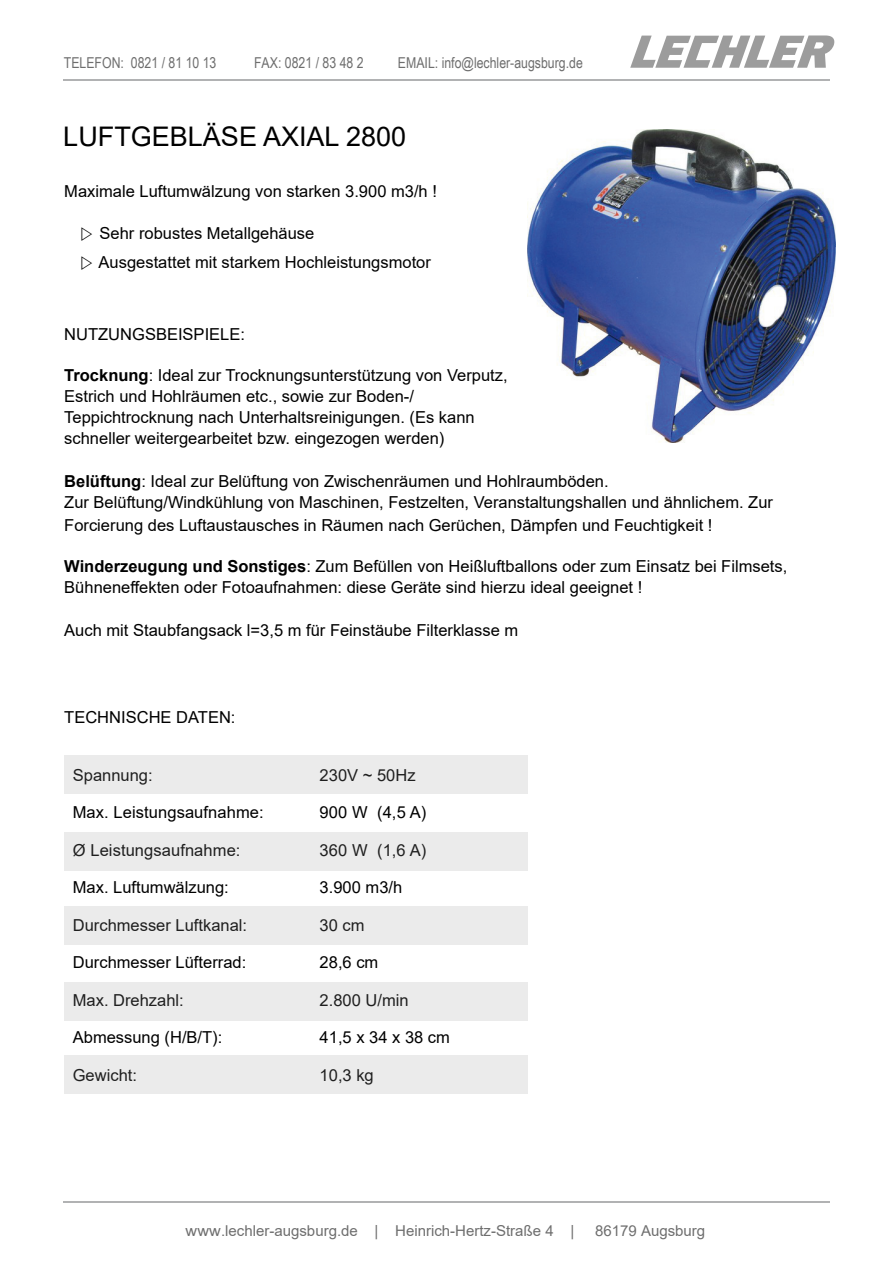
<style>
.page{position:relative;width:894px;height:1263px;background:#fff}
.page>*{position:absolute;margin:0;border:0;box-sizing:border-box;transform-origin:0 0}
.t1{font:27px "Arial";color:#000}
.t2{font:16.5px/21px "Arial";color:#000}
.t3{font:15px "Arial Narrow";color:#6e6e6e}
.t4{font:15px "Arial";color:#6e6e6e;scale:1.08 1}
.t5{font:15px "Arial";color:#6e6e6e}
.s1{font-family:"Malgun Gothic"}
.s2{font-weight:700}
</style>
<div class="page">
<img style="left:527px;top:130px;width:308px;height:313px">
<svg style="left:630px;top:35px;width:205px;height:33px"></svg>
<hr style="left:64px;top:79px;width:765px;height:2px;background:#b1b2b3">
<hr style="left:64px;top:1201px;width:765px;height:2px;background:#b1b2b3">
<div style="left:64px;top:755px;width:463px;height:38px;background:#ebebeb"></div>
<div style="left:64px;top:832px;width:463px;height:38px;background:#ebebeb"></div>
<div style="left:64px;top:907px;width:463px;height:38px;background:#ebebeb"></div>
<div style="left:64px;top:982px;width:463px;height:38px;background:#ebebeb"></div>
<div style="left:64px;top:1056px;width:463px;height:38px;background:#ebebeb"></div>
<p class="t3" style="left:64px;top:57px;width:154px">TELEFON: 0821 / 81 10 13</p>
<p class="t3" style="left:254px;top:57px;width:111px">FAX: 0821 / 83 48 2</p>
<p class="t3" style="left:398px;top:57px;width:186px">EMAIL: info@lechler-augsburg.de</p>
<h1 class="t1" style="left:63px;top:126px;width:344px">LUFTGEBLÄSE AXIAL 2800</h1>
<p class="t2" style="left:64px;top:183px;width:374px">Maximale Luftumwälzung von starken 3.900 m3/h !</p>
<p class="t2" style="left:78px;top:221px;width:354px;line-height:28.5px"><span class="s1">▷</span> Sehr robustes Metallgehäuse<br><span class="s1">▷</span> Ausgestattet mit starkem Hochleistungsmotor</p>
<p class="t2" style="left:64px;top:325px;width:182px">NUTZUNGSBEISPIELE:</p>
<p class="t2" style="left:64px;top:366px;width:444px"><span class="s2">Trocknung</span>: Ideal zur Trocknungsunterstützung von Verputz, Estrich und Hohlräumen etc., sowie zur Boden-/ Teppichtrocknung nach Unterhaltsreinigungen. (Es kann schneller weitergearbeitet bzw. eingezogen werden)</p>
<p class="t2" style="left:64px;top:472px;width:710px"><span class="s2">Belüftung</span>: Ideal zur Belüftung von Zwischenräumen und Hohlraumböden.<br>Zur Belüftung/Windkühlung von Maschinen, Festzelten, Veranstaltungshallen und ähnlichem. Zur</p>
<p class="t2" style="left:64px;top:517px;width:649px">Forcierung des Luftaustausches in Räumen nach Gerüchen, Dämpfen und Feuchtigkeit !</p>
<p class="t2" style="left:64px;top:557px;width:724px"><span class="s2">Winderzeugung und Sonstiges</span>: Zum Befüllen von Heißluftballons oder zum Einsatz bei Filmsets,<br>Bühneneffekten oder Fotoaufnahmen: diese Geräte sind hierzu ideal geeignet !</p>
<p class="t2" style="left:64px;top:622px;width:455px">Auch mit Staubfangsack l=3,5 m für Feinstäube Filterklasse m</p>
<p class="t2" style="left:64px;top:708px;width:173px">TECHNISCHE DATEN:</p>
<p class="t2" style="left:73px;top:766px;width:81px">Spannung:</p>
<p class="t2" style="left:319px;top:766px;width:97px">230V ~ 50Hz</p>
<p class="t2" style="left:73px;top:803px;width:192px">Max. Leistungsaufnahme:</p>
<p class="t2" style="left:319px;top:803px;width:108px">900 W (4,5 A)</p>
<p class="t2" style="left:73px;top:841px;width:169px">Ø Leistungsaufnahme:</p>
<p class="t2" style="left:319px;top:841px;width:108px">360 W (1,6 A)</p>
<p class="t2" style="left:73px;top:878px;width:157px">Max. Luftumwälzung:</p>
<p class="t2" style="left:319px;top:878px;width:84px">3.900 m3/h</p>
<p class="t2" style="left:73px;top:916px;width:176px">Durchmesser Luftkanal:</p>
<p class="t2" style="left:319px;top:916px;width:46px">30 cm</p>
<p class="t2" style="left:73px;top:953px;width:175px">Durchmesser Lüfterrad:</p>
<p class="t2" style="left:319px;top:953px;width:60px">28,6 cm</p>
<p class="t2" style="left:73px;top:991px;width:112px">Max. Drehzahl:</p>
<p class="t2" style="left:319px;top:991px;width:90px">2.800 U/min</p>
<p class="t2" style="left:73px;top:1028px;width:151px">Abmessung (H/B/T):</p>
<p class="t2" style="left:319px;top:1028px;width:132px">41,5 x 34 x 38 cm</p>
<p class="t2" style="left:73px;top:1066px;width:66px">Gewicht:</p>
<p class="t2" style="left:319px;top:1066px;width:56px">10,3 kg</p>
<p class="t4" style="left:185px;top:1225px;width:361px">www.lechler-augsburg.de | Heinrich-Hertz-Straße 4 |</p>
<p class="t5" style="left:595px;top:1225px;width:112px">86179 Augsburg</p>
</div>
